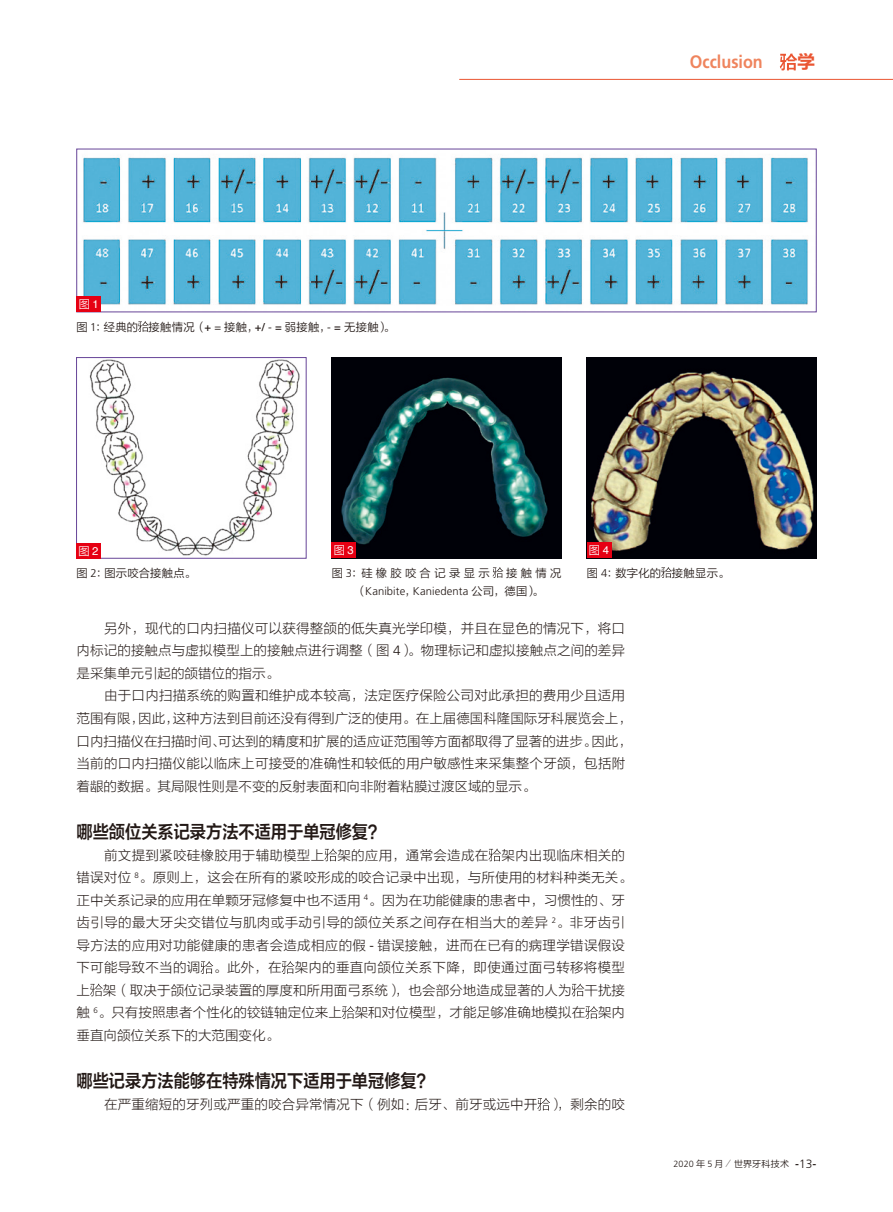
<style>
.page{position:relative;width:893px;height:1212px;background:#fff}
.page>*{position:absolute;margin:0;border:0;box-sizing:border-box;transform-origin:0 0}
.t1{font:18px "FZLTZCHJW GB1 0";color:#231916;scale:.9 1}
.t2{font:700 18px "Frutiger";color:#ef845d;scale:.9 1}
.t3{font:18px "FZLTCHJW GB1 0";color:#ea5532}
.t4{font:13.5px/22.5px "FZLTKHK GBK1 0";letter-spacing:.01em;color:#231916}
.t5{font:11.25px "FZLTXIHJW GB1 0";letter-spacing:.035em;color:#231916}
.t6{font:300 11.25px "Frutiger";letter-spacing:.01em;color:#231916}
.t7{font:11.25px "FZLTXIHJW GB1 0";letter-spacing:.3em;color:#231916}
.t8{font:11.25px "FZLTXIHJW GB1 0";color:#fff}
.t9{font:9px "FZLTXIHJW GB1 0";letter-spacing:.03em;color:#231916}
.s1{font-family:"Helvetica"}
.s2{font-family:"Frutiger";font-weight:300}
.s3{font-family:"Frutiger"}
.s4{font-family:"FZLTXIHJW GB1 0";font-weight:400}
.s5{font-family:"H Yg 2 gj"}
.s6{font-family:"Helvetica";font-size:12px}
.s7{font-family:"Frutiger";font-weight:300;font-size:12px}
</style>
<div class="page">
<svg style="left:780px;top:54px;width:17px;height:16px"></svg>
<hr style="left:459px;top:79px;width:434px;height:1px;background:#ea5532">
<svg style="left:324px;top:849px;width:13px;height:12px"></svg>
<svg style="left:489px;top:849px;width:12px;height:12px"></svg>
<svg style="left:201px;top:961px;width:12px;height:13px"></svg>
<svg style="left:282px;top:961px;width:12px;height:13px"></svg>
<svg style="left:90px;top:984px;width:13px;height:12px"></svg>
<svg style="left:572px;top:984px;width:12px;height:12px"></svg>
<svg style="left:342px;top:1006px;width:13px;height:13px"></svg>
<svg style="left:585px;top:1006px;width:13px;height:13px"></svg>
<svg style="left:537px;top:1098px;width:13px;height:12px"></svg>
<img style="left:79px;top:157px;width:729px;height:148px">
<svg style="left:138px;top:321px;width:11px;height:11px"></svg>
<div style="left:77px;top:297px;width:24px;height:15px;background:#e60013"></div>
<img style="left:332px;top:357px;width:229px;height:201px">
<img style="left:587px;top:357px;width:229px;height:201px">
<img style="left:89px;top:359px;width:211px;height:197px">
<div style="left:76px;top:357px;width:230px;height:201px;border:1px solid #674598"></div>
<svg style="left:493px;top:567px;width:10px;height:11px"></svg>
<svg style="left:661px;top:567px;width:11px;height:11px"></svg>
<div style="left:76px;top:543px;width:25px;height:15px;background:#e60013"></div>
<div style="left:332px;top:542px;width:24px;height:16px;background:#e60013"></div>
<div style="left:587px;top:542px;width:24px;height:16px;background:#e60013"></div>
<h1 class="t2" style="left:690px;top:51px;width:82px">Occlusion</h1>
<h1 class="t3" style="left:797px;top:52px;width:19px">学</h1>
<p class="t8" style="left:79px;top:298px;width:22px">图<span class="s1">1</span></p>
<p class="t5" style="left:76px;top:321px;width:320px">图 <span class="s2">1</span>：经典的 接触情况 （<span class="s3">+</span> <span class="s2">=</span> 接触，<span class="s3">+/</span> <span class="s2">-</span> <span class="s3">=</span> 弱接触，<span class="s2">-</span> <span class="s3">=</span> 无接触）。</p>
<p class="t8" style="left:78px;top:545px;width:22px">图<span class="s1">2</span></p>
<p class="t8" style="left:334px;top:544px;width:22px">图<span class="s1">3</span></p>
<p class="t8" style="left:589px;top:544px;width:22px">图<span class="s1">4</span></p>
<p class="t5" style="left:76px;top:567px;width:121px">图 <span class="s2">2</span>：图示咬合接触点。</p>
<p class="t7" style="left:332px;top:567px;width:159px">图<span class="s2">3</span>：硅橡胶咬合记录显示</p>
<p class="t5" style="left:506px;top:567px;width:57px">接触情况</p>
<p class="t6" style="left:356px;top:585px;width:189px"><span class="s4">（</span>Kanibite<span class="s4">，</span>Kaniedenta <span class="s4">公司，德国）。</span></p>
<p class="t5" style="left:587px;top:567px;width:144px">图 <span class="s2">4</span>：数字化的 接触显示。</p>
<p class="t4" style="left:77px;top:617px;width:550px;text-align:justify;text-indent:28px">另外，现代的口内扫描仪可以获得整颌的低失真光学印模，并且在显色的情况下，将口内标记的接触点与虚拟模型上的接触点进行调整（图 <span class="s2">4</span>）。物理标记和虚拟接触点之间的差异是采集单元引起的颌错位的指示。</p>
<p class="t4" style="left:77px;top:685px;width:557px;text-indent:28px">由于口内扫描系统的购置和维护成本较高，法定医疗保险公司对此承担的费用少且适用范围有限，因此，这种方法到目前还没有得到广泛的使用。在上届德国科隆国际牙科展览会上，口内扫描仪在扫描时间、可达到的精度和扩展的适应证范围等方面都取得了显著的进步。因此，当前的口内扫描仪能以临床上可接受的准确性和较低的用户敏感性来采集整个牙颌，包括附着龈的数据。其局限性则是不变的反射表面和向非附着粘膜过渡区域的显示。</p>
<h1 class="t1" style="left:77px;top:822px;width:343px">哪些颌位关系记录方法不适用于单冠修复？</h1>
<p class="t4" style="left:77px;top:844px;width:557px;text-indent:28px">前文提到紧咬硅橡胶用于辅助模型上 架的应用，通常会造成在 架内出现临床相关的错误对位 <sup>8</sup>。原则上，这会在所有的紧咬形成的咬合记录中出现，与所使用的材料种类无关。正中关系记录的应用在单颗牙冠修复中也不适用 <sup>4</sup>。因为在功能健康的患者中，习惯性的、牙齿引导的最大牙尖交错位与肌肉或手动引导的颌位关系之间存在相当大的差异 <sup>2</sup>。非牙齿引导方法的应用对功能健康的患者会造成相应的假 <span class="s2">-</span> 错误接触，进而在已有的病理学错误假设下可能导致不当的调 。此外，在 架内的垂直向颌位关系下降，即使通过面弓转移将模型上 架（取决于颌位记录装置的厚度和所用面弓系统），也会部分地造成显著的人为 干扰接触 <sup>6</sup>。只有按照患者个性化的铰链轴定位来上 架和对位模型，才能足够准确地模拟在 架内垂直向颌位关系下的大范围变化。</p>
<h1 class="t1" style="left:77px;top:1071px;width:397px">哪些记录方法能够在特殊情况下适用于单冠修复？</h1>
<p class="t4" style="left:104px;top:1093px;width:522px">在严重缩短的牙列或严重的咬合异常情况下（例如：后牙、前牙或远中开 ），剩余的咬</p>
<p class="t9" style="left:674px;top:1158px;width:144px"><span class="s2">2020</span> 年 <span class="s2">5</span> 月 <span class="s5">/</span> 世界牙科技术 <span class="s6">-</span><span class="s7">13</span><span class="s6">-</span></p>
</div>
